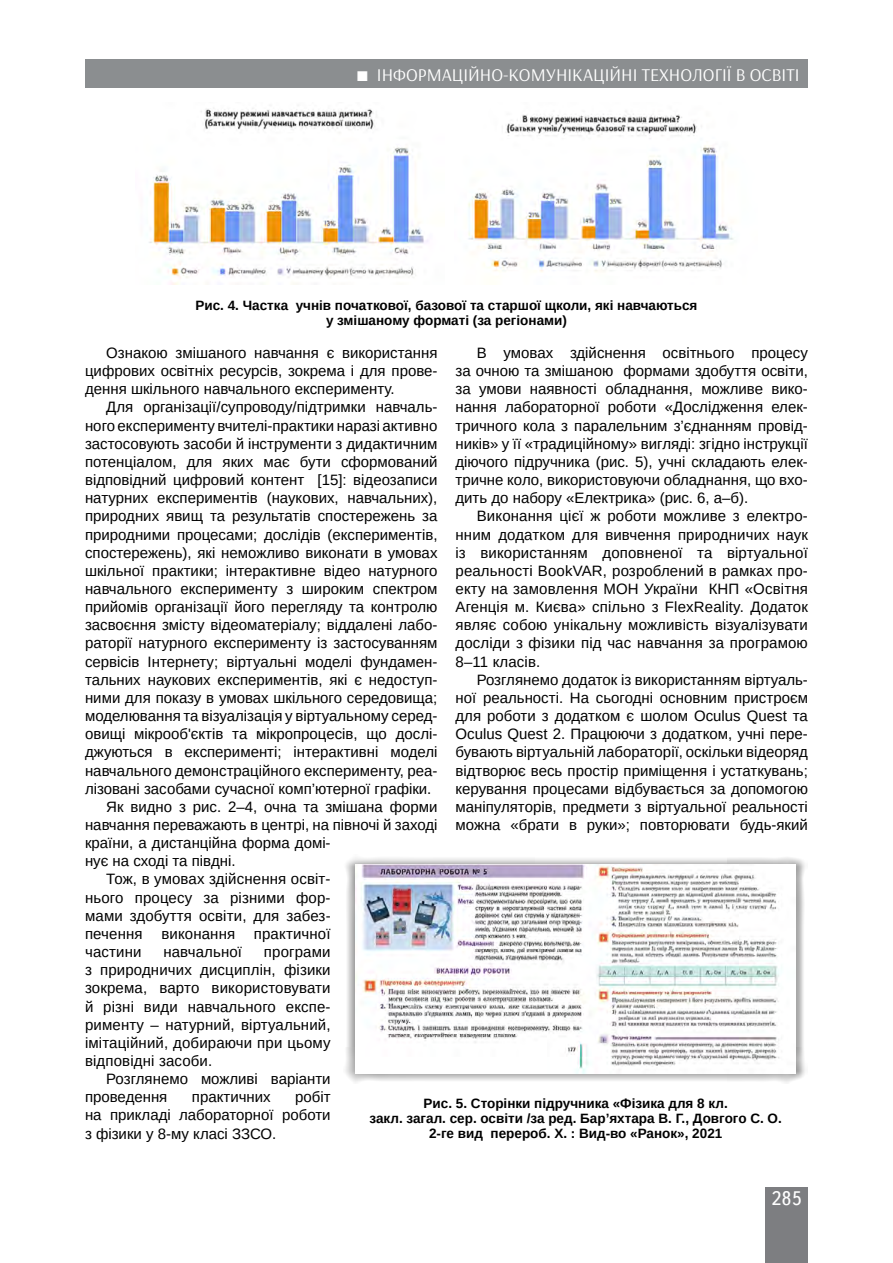
<style>
.page{position:relative;width:893px;height:1263px;background:#fff}
.page>*{position:absolute;margin:0;border:0;box-sizing:border-box;transform-origin:0 0}
.t1{font:19.5px "Ukrainian Text";color:#fff}
.t2{font:18px "Arsenal";color:#fff}
.t3{font:15px/18.1px "Arimo";color:#000;text-align:justify}
.t4{font:700 13.5px/15px "Arimo";color:#000;text-align:center}
</style>
<div class="page">
<div style="left:765px;top:1187px;width:43px;height:76px;background:#7d7e81"></div>
<div style="left:85px;top:60px;width:723px;height:28px;background:#8b8e90"></div>
<img style="left:149px;top:108px;width:280px;height:176px">
<img style="left:468px;top:111px;width:266px;height:161px">
<img style="left:345px;top:857px;width:460px;height:226px">
<img style="left:355px;top:864px;width:441px;height:209px">
<p class="t2" style="left:377px;top:64px;width:421px">Інформаці йно-комуні каці йні технології в освіті</p>
<p class="t2" style="left:440px;top:64px;width:361px">Загальна педагогіка та історія педагогіки</p>
<p class="t4" style="left:195px;top:298px;width:504px">Рис. 4. Частка учнів початкової, базової та старшої щколи, які навчаються у змішаному форматі (за регіонами)</p>
<p class="t3" style="left:455px;top:344px;width:354px;text-indent:48px">умовах здійснення освітнього процесу за очною та змішаною формами здобуття освіти, за умови наявності обладнання, можливе вико&shy;нання лабораторної роботи «Дослідження елек&shy;тричного кола з паралельним з’єднанням провід&shy;ників» у її «традиційному» вигляді: згідно інструкції діючого підручника (рис. 5), учні складають елек&shy;тричне коло, використовуючи обладнання, що вхо&shy;дить до набору «Електрика» (рис. 6, а–б).</p>
<p class="t3" style="left:455px;top:507px;width:354px;text-indent:21px">Виконання цієї ж роботи можливе з електро&shy;нним додатком для вивчення природничих наук із використанням доповненої та віртуальної реальності BookVAR, розроблений в рамках про&shy;екту на замовлення МОН</p>
<p class="t3" style="left:85px;top:344px;width:354px;text-indent:21px">Ознакою змішаного навчання є використання цифрових освітніх ресурсів, зокрема і для прове&shy;дення шкільного навчального експерименту.</p>
<p class="t3" style="left:106px;top:398px;width:333px">Для організації/супроводу/підтримки навчаль-</p>
<p class="t3" style="left:85px;top:416px;width:354px">ного експерименту вчителі-практики наразі активно</p>
<p class="t3" style="left:85px;top:435px;width:354px">застосовують засоби й інструменти з дидактичним</p>
<p class="t3" style="left:85px;top:453px;width:354px">потенціалом, для яких має бути сформований</p>
<p class="t3" style="left:85px;top:471px;width:354px">відповідний цифровий контент [15]: відеозаписи</p>
<p class="t3" style="left:85px;top:489px;width:354px">натурних експериментів (наукових, навчальних),</p>
<p class="t3" style="left:85px;top:507px;width:354px">природних явищ та результатів спостережень за</p>
<p class="t3" style="left:85px;top:525px;width:354px">природними процесами; дослідів (експериментів,</p>
<p class="t3" style="left:85px;top:543px;width:354px">спостережень), які неможливо виконати в умовах</p>
<p class="t3" style="left:85px;top:562px;width:354px">шкільної практики; інтерактивне відео натурного</p>
<p class="t3" style="left:85px;top:580px;width:354px">навчального експерименту з широким спектром</p>
<p class="t3" style="left:85px;top:598px;width:354px">прийомів організації його перегляду та контролю</p>
<p class="t3" style="left:85px;top:616px;width:354px">засвоєння змісту відеоматеріалу; віддалені лабо-</p>
<p class="t3" style="left:85px;top:634px;width:354px">раторії натурного експерименту із застосуванням</p>
<p class="t3" style="left:85px;top:652px;width:354px">сервісів І нтернету; віртуальні моделі фундамен-</p>
<p class="t3" style="left:85px;top:671px;width:354px">тальних наукових експериментів, які є недоступ-</p>
<p class="t3" style="left:85px;top:689px;width:354px">ними для показу в умовах шкільного середовища;</p>
<p class="t3" style="left:85px;top:707px;width:354px">моделювання та візуалізація у віртуальному серед-</p>
<p class="t3" style="left:85px;top:725px;width:354px">овищі мікрооб'єктів та мікропроцесів, що дослі-</p>
<p class="t3" style="left:85px;top:743px;width:354px">джуються в експерименті; інтерактивні моделі</p>
<p class="t3" style="left:85px;top:761px;width:354px">навчального демонстраційного експерименту, реа-</p>
<p class="t3" style="left:85px;top:779px;width:348px">лізовані засобами сучасної комп’ютерної графіки.</p>
<p class="t3" style="left:106px;top:798px;width:333px">Як видно з рис. 2–4, очна та змішана форми</p>
<p class="t3" style="left:85px;top:816px;width:354px">навчання переважають в центрі, на півночі й заході</p>
<p class="t3" style="left:85px;top:834px;width:247px">країни, а дистанційна форма домі-</p>
<p class="t3" style="left:85px;top:852px;width:152px">нує на сході та півдні.</p>
<p class="t3" style="left:106px;top:870px;width:226px">Тож, в умовах здійснення освіт-</p>
<p class="t3" style="left:85px;top:888px;width:247px">нього процесу за різними фор-</p>
<p class="t3" style="left:85px;top:906px;width:247px">мами здобуття освіти, для забез-</p>
<p class="t3" style="left:85px;top:925px;width:247px">печення виконання практичної</p>
<p class="t3" style="left:85px;top:943px;width:58px">частини</p>
<p class="t3" style="left:163px;top:943px;width:80px">навчальної</p>
<p class="t3" style="left:477px;top:344px;width:9px">В</p>
<p class="t3" style="left:455px;top:580px;width:354px;text-indent:189px">України КН П «Освітня Агенція м. Києва» спільно з FlexReality. Додаток являє собою унікальну можливість візуалізувати досліди з фізики під час навчання за програмою 8–11 класів.</p>
<p class="t3" style="left:455px;top:671px;width:354px;text-indent:21px">Розглянемо додаток із використанням віртуаль&shy;ної реальності. На сьогодні основним пристроєм для роботи з додатком є шолом Oculus Quest та Oculus Quest 2. Працюючи з додатком, учні пере&shy;бувають віртуальній лабораторії, оскільки відеоряд відтворює весь простір приміщення і устаткувань; керування процесами відбувається за допомогою маніпуляторів, предмети з віртуальної реальності можна «брати в руки»; повторювати будь-який</p>
<p class="t3" style="left:85px;top:943px;width:247px;text-indent:179px">програми з природничих дисциплін, фізики зокрема, варто використовувати й різні види навчального експе&shy;рименту – натурний, віртуальний, імітаційний, добираючи при цьому відповідні засоби.</p>
<p class="t3" style="left:85px;top:1070px;width:247px;text-indent:21px">Розглянемо можливі варіанти проведення</p>
<p class="t3" style="left:85px;top:1088px;width:247px;text-indent:210px">робіт на прикладі лабораторної роботи з фізики у 8-му класі ЗЗСО .</p>
<p class="t3" style="left:192px;top:1088px;width:80px">практичних</p>
<p class="t4" style="left:369px;top:1096px;width:414px">Рис. 5. Сторінки підручника «Фізика для 8 кл.<br>закл. загал. сер. освіти /за ред. Бар’яхтара В. Г., Довгого С. О.<br>2-ге вид перероб. Х. : Вид-во «Ранок», 2021</p>
<h1 class="t1" style="left:771px;top:1188px;width:32px">285</h1>
</div>
